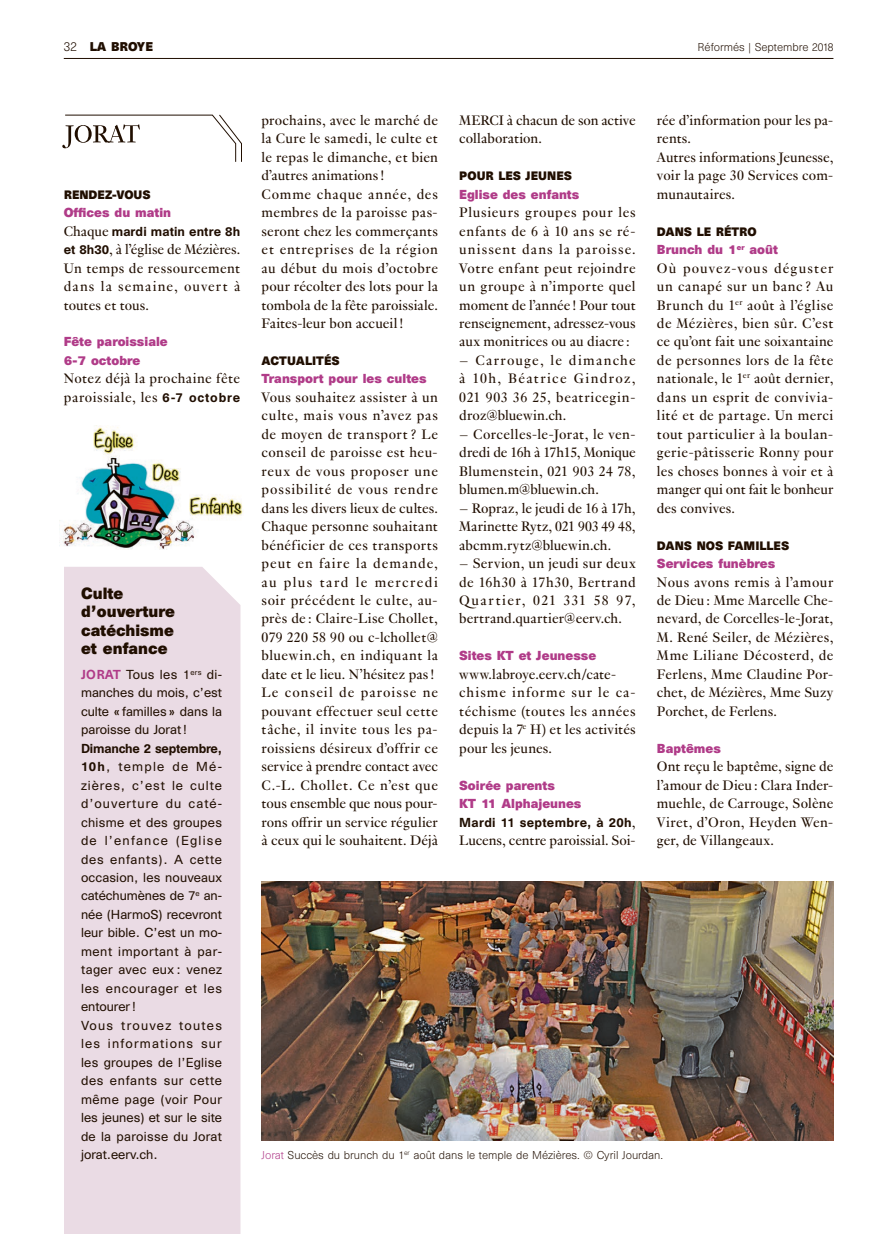
<style>
.page{position:relative;width:893px;height:1234px;background:#fff}
.page>*{position:absolute;margin:0;border:0;box-sizing:border-box;transform-origin:0 0}
.t1{font:15px/18.5px "Genath";letter-spacing:.02em;color:#200e00;text-align:justify}
.t2{font:15px/18.5px "Genath";letter-spacing:-.005em;color:#200e00}
.t3{font:700 15px/18.5px "Unica SB";color:#200e00}
.t4{font:15px "Genath";color:#200e00}
.t5{font:12px/18.5px "Unica SB";letter-spacing:.025em;color:#200e00;text-align:justify}
.t6{font:700 12px/18.5px "Unica SB";color:#b03b88}
.t7{font:500 12px/18.5px "Unica SB";letter-spacing:.01em;color:#200e00}
.t8{font:700 11.7px "Unica SB";color:#200e00}
.t9{font:700 11.25px "Unica SB";color:#200e00}
.t10{font:300 10.5px "Unica SB";color:#200e00}
.s1{font-weight:300;font-size:12px}
.s2{font-weight:700;color:#b03b88}
.s3{font-family:"Genath";font-weight:400;font-size:15px}
.s4{font-family:"Unica SB";font-weight:500;font-size:12px}
.s5{font-weight:500;color:#b03b88}
.s6{font-weight:500}
.s7{font-weight:500;color:#200e00}
.s8{font-family:"Genath";font-weight:400;font-size:15px;color:#200e00}
.s9{color:#b03b88}
</style>
<div class="page">
<svg style="left:62px;top:114px;width:180px;height:48px"></svg>
<div style="left:64px;top:567px;width:176px;height:666px;background:#eadbe4"></div>
<img style="left:63px;top:425px;width:180px;height:124px">
<img style="left:261px;top:881px;width:572px;height:259px">
<hr style="left:64px;top:58px;width:769px;height:1px;background:#200e00">
<p class="t8" style="left:64px;top:39px;width:91px"><span class="s1">32</span> LA BROYE</p>
<p class="t10" style="left:698px;top:41px;width:137px">Réformés | Septembre 2018</p>
<p class="t9" style="left:64px;top:187px;width:88px">RENDEZ-VOUS</p>
<p class="t7" style="left:64px;top:204px;width:178px"><span class="s2">Offices du matin<br></span><span class="s3">Chaque</span> mardi matin entre 8h</p>
<p class="t1" style="left:64px;top:239px;width:178px"><span class="s4">et 8h30</span>, à l’église de Mézières.<br>Un temps de ressourcement dans la semaine, ouvert à toutes et tous.</p>
<p class="t6" style="left:64px;top:334px;width:105px">Fête paroissiale<br>6-7 octobre</p>
<p class="t1" style="left:64px;top:368px;width:178px">Notez déjà la prochaine fête paroissiale, les <span class="s4">6-7 octobre</span></p>
<p class="t3" style="left:81px;top:585px;width:95px">Culte d’ouverture catéchisme et enfance</p>
<p class="t5" style="left:81px;top:665px;width:143px"><span class="s5">JORAT</span> Tous les 1<sup>ers</sup> di&shy;manches du mois, c’est culte «familles» dans la paroisse du Jorat!</p>
<p class="t5" style="left:81px;top:739px;width:143px;text-align:left"><span class="s6">Dimanche 2 septembre,<br>10h</span>, temple de Mé&shy;zières, c’est le culte d’ouverture du caté&shy;chisme et des groupes de l’enfance (Eglise des enfants). A cette occasion, les nouveaux catéchumènes de 7<sup>e</sup> an&shy;née (HarmoS) recevront leur bible. C’est un mo&shy;ment important à par&shy;tager avec eux : venez les encourager et les entourer!<br>Vous trouvez toutes les informations sur les groupes de l’Eglise des enfants sur cette même page (voir Pour les jeunes) et sur le site de la paroisse du Jorat jorat.eerv.ch.</p>
<p class="t1" style="left:261px;top:110px;width:178px;text-align:left">prochains, avec le marché de la Cure le samedi, le culte et le repas le dimanche, et bien d’autres animations !<br>Comme chaque année, des membres de la paroisse pas&shy;seront chez les commerçants et entreprises de la région au début du mois d’octobre pour récolter des lots pour la tombola de la fête paroissiale.<br>Faites-leur bon accueil !</p>
<p class="t9" style="left:261px;top:353px;width:80px">ACTUALITÉS</p>
<p class="t6" style="left:261px;top:371px;width:167px">Transport pour les cultes</p>
<p class="t1" style="left:261px;top:387px;width:178px;text-align:left">Vous souhaitez assister à un culte, mais vous n’avez pas de moyen de transport ? Le conseil de paroisse est heu&shy;reux de vous proposer une possibilité de vous rendre dans les divers lieux de cultes.<br>Chaque personne souhaitant bénéficier de ces transports peut en faire la demande, au plus tard le mercredi soir précédent le culte, au&shy;près de : Claire-Lise Chollet,<br>079 220 58 90 ou c-lchollet@ bluewin.ch, en indiquant la date et le lieu. N’hésitez pas !<br>Le conseil de paroisse ne pouvant effectuer seul cette tâche, il invite tous les pa&shy;roissiens désireux d’offrir ce service à prendre contact avec<br>C.-L. Chollet. Ce n’est que tous ensemble que nous pour&shy;rons offrir un service régulier à ceux qui le souhaitent. Déjà</p>
<p class="t2" style="left:459px;top:110px;width:178px">MERCI à chacun de son active collaboration.</p>
<p class="t9" style="left:459px;top:169px;width:114px">POUR LES JEUNES</p>
<p class="t6" style="left:459px;top:186px;width:122px">Eglise des enfants</p>
<p class="t1" style="left:459px;top:202px;width:178px">Plusieurs groupes pour les enfants de 6 à 10 ans se ré&shy;unissent dans la paroisse.<br>Votre enfant peut rejoindre un groupe à n’importe quel moment de l’année ! Pour tout renseignement, adressez-vous aux monitrices ou au diacre :</p>
<p class="t1" style="left:459px;top:350px;width:178px">– Carrouge, le dimanche à 10h, Béatrice Gindroz, 021 903 36 25, beatricegin&shy;droz@bluewin.ch.</p>
<p class="t1" style="left:459px;top:423px;width:178px">– Corcelles-le-Jorat, le ven&shy;dredi de 16h à 17h15, Monique Blumenstein, 021 903 24 78, blumen.m@bluewin.ch.</p>
<p class="t1" style="left:459px;top:497px;width:178px">– Ropraz, le jeudi de 16 à 17h, Marinette Rytz, 021 903 49 48, abcmm.rytz@bluewin.ch.</p>
<p class="t1" style="left:459px;top:553px;width:178px">– Servion, un jeudi sur deux de 16h30 à 17h30, Bertrand Quartier, 021 331 58 97, bertrand.quartier@eerv.ch.</p>
<p class="t6" style="left:459px;top:647px;width:139px">Sites KT et Jeunesse</p>
<p class="t1" style="left:459px;top:663px;width:178px;text-align:left">www.labroye.eerv.ch/cate&shy;chisme informe sur le ca&shy;téchisme (toutes les années depuis la 7<sup>e</sup> H) et les activités pour les jeunes.</p>
<p class="t6" style="left:459px;top:777px;width:178px">Soirée parents<br>KT 11 Alphajeunes<br><span class="s7">Mardi 11 septembre, à 20h</span><span class="s8">,</span></p>
<p class="t4" style="left:459px;top:829px;width:178px">Lucens, centre paroissial. Soi-</p>
<p class="t1" style="left:657px;top:110px;width:178px;text-align:left">rée d’information pour les pa&shy;rents.<br>Autres informations Jeunesse, voir la page 30 Services com&shy;munautaires.</p>
<p class="t9" style="left:657px;top:224px;width:101px">DANS LE RÉTRO</p>
<p class="t6" style="left:657px;top:241px;width:122px">Brunch du 1<sup>er</sup> août</p>
<p class="t1" style="left:657px;top:257px;width:178px">Où pouvez-vous déguster un canapé sur un banc ? Au Brunch du 1<sup>er</sup> août à l’église de Mézières, bien sûr. C’est ce qu’ont fait une soixantaine de personnes lors de la fête nationale, le 1<sup>er</sup> août dernier, dans un esprit de convivia&shy;lité et de partage. Un merci tout particulier à la boulan&shy;gerie-pâtisserie Ronny pour les choses bonnes à voir et à manger qui ont fait le bonheur des convives.</p>
<p class="t9" style="left:657px;top:538px;width:134px">DANS NOS FAMILLES</p>
<p class="t6" style="left:657px;top:555px;width:120px">Services funèbres</p>
<p class="t1" style="left:657px;top:571px;width:178px">Nous avons remis à l’amour de Dieu : Mme Marcelle Che&shy;nevard, de Corcelles-le-Jorat, M. René Seiler, de Mézières, Mme Liliane Décosterd, de Ferlens, Mme Claudine Por&shy;chet, de Mézières, Mme Suzy Porchet, de Ferlens.</p>
<p class="t6" style="left:657px;top:740px;width:65px">Baptêmes</p>
<p class="t1" style="left:657px;top:756px;width:178px">Ont reçu le baptême, signe de l’amour de Dieu : Clara Inder&shy;muehle, de Carrouge, Solène Viret, d’Oron, Heyden Wen&shy;ger, de Villangeaux.</p>
<p class="t10" style="left:261px;top:1148px;width:403px"><span class="s9">Jorat</span> Succès du brunch du 1<sup>er</sup> août dans le temple de Mézières. © Cyril Jourdan.</p>
</div>
